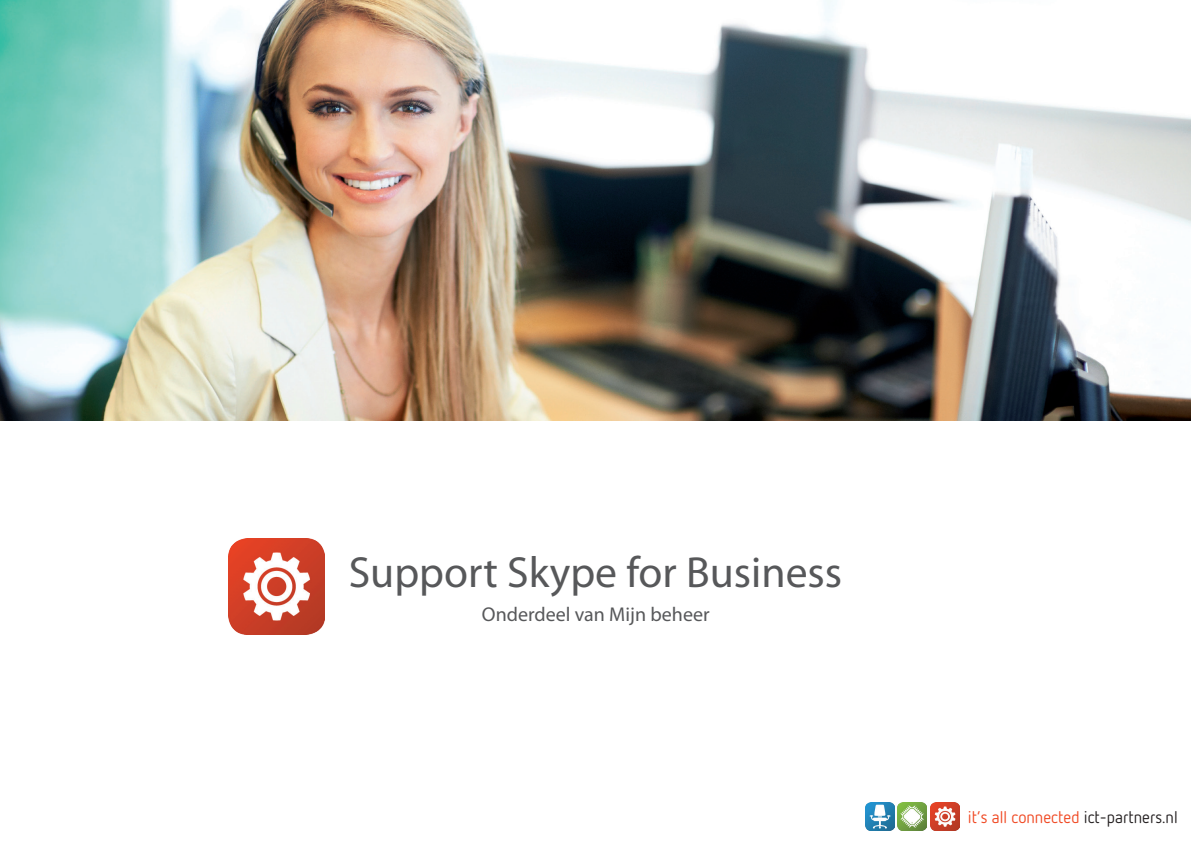
<style>
.page{position:relative;width:1191px;height:842px;background:#fff}
.page>*{position:absolute;margin:0;border:0;box-sizing:border-box;transform-origin:0 0}
.t1{font:43.7px "Myriad Pro";color:#57585a}
.t2{font:20px "Myriad Pro";color:#57585a}
.t3{font:16.9px "Netto OT";color:#f04822}
.s1{color:#231f20}
</style>
<div class="page">
<img style="left:0;top:0;width:1191px;height:421px">
<img style="left:229px;top:539px;width:96px;height:95px">
<img style="left:930px;top:802px;width:29px;height:29px">
<img style="left:897px;top:802px;width:29px;height:29px">
<img style="left:865px;top:802px;width:29px;height:29px">
<h1 class="t1" style="left:349px;top:545px;width:495px">Support Skype for Business</h1>
<p class="t2" style="left:482px;top:602px;width:229px">Onderdeel van Mijn beheer</p>
<p class="t3" style="left:968px;top:806px;width:211px">it’s all connected <span class="s1">ict-partners.nl</span></p>
</div>
